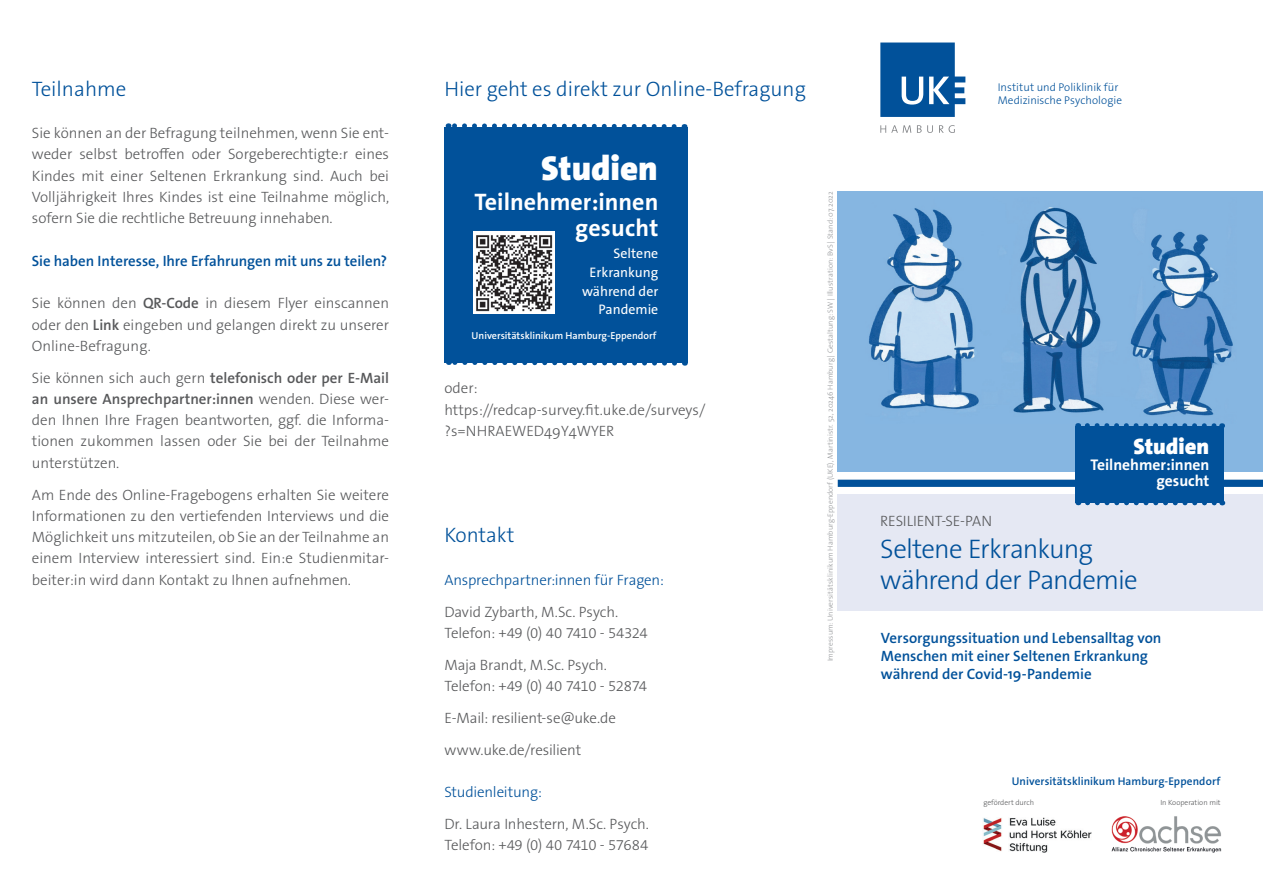
<style>
.page{position:relative;width:1263px;height:893px;background:#fff}
.page>*{position:absolute;margin:0;border:0;box-sizing:border-box;transform-origin:0 0}
.t1{font:900 34.65px "The Sans Os F";color:#fff}
.t2{font:300 27px/31.5px "The Sans Os F";letter-spacing:-.035em;color:#01519a}
.t3{font:700 24px/25.7px "The Sans Os F";color:#fff;text-align:right}
.t4{font:900 22.5px "The Sans Os F";color:#fff}
.t5{font:300 21px "The Sans Os F";color:#01519a}
.t6{font:700 15.6px/16.6px "The Sans Os F";color:#fff;text-align:right}
.t7{font:300 15px/21.3px "The Sans Os F";color:#57585a}
.t8{font:600 15px/18px "The Sans Os F";color:#01519a}
.t9{font:300 15px "The Sans Os F";letter-spacing:-.01em;color:#01519a}
.t10{font:13.95px/18.6px "The Sans Os F";color:#fff;text-align:right}
.t11{font:300 11.25px/13.6px "The Sans Os F";letter-spacing:.005em;color:#01519a}
.t12{font:600 11.25px "The Sans Os F";letter-spacing:.01em;color:#01519a}
.t13{font:600 10.2px "The Sans Os F";color:#fff}
.t14{font:300 7.5px "The Sans Os F";letter-spacing:.01em;color:#939598}
.t15{font:300 7.5px "The Sans Os F";color:#57585a}
.s1{font-weight:600}
</style>
<div class="page">
<svg style="left:880px;top:43px;width:85px;height:74px"></svg>
<svg style="left:880px;top:125px;width:31px;height:8px"></svg>
<svg style="left:917px;top:125px;width:16px;height:8px"></svg>
<svg style="left:939px;top:125px;width:16px;height:8px"></svg>
<img style="left:1111px;top:816px;width:111px;height:37px">
<div style="left:838px;top:191px;width:425px;height:282px;background:#86b6e1"></div>
<img style="left:869px;top:207px;width:364px;height:209px">
<div style="left:838px;top:494px;width:425px;height:117px;background:#e5e8f3"></div>
<div style="left:838px;top:480px;width:425px;height:7px;background:#01519a"></div>
<div style="left:1075px;top:426px;width:149px;height:77px;background:#01519a"></div>
<svg style="left:1087px;top:423px;width:135px;height:3px"></svg>
<svg style="left:1087px;top:503px;width:136px;height:2px"></svg>
<div style="left:444px;top:127px;width:244px;height:235px;background:#01519a"></div>
<svg style="left:448px;top:362px;width:237px;height:4px"></svg>
<svg style="left:448px;top:123px;width:237px;height:4px"></svg>
<div style="left:473px;top:232px;width:82px;height:82px;background:#fff"></div>
<img style="left:476px;top:235px;width:77px;height:77px">
<img style="left:983px;top:817px;width:109px;height:35px">
<h3 class="t5" style="left:32px;top:75px;width:96px">Teilnahme</h3>
<p class="t7" style="left:32px;top:123px;width:359px;text-align:justify">Sie können an der Befragung teilnehmen, wenn Sie ent&shy;weder selbst betroffen oder Sorgeberechtigte:r eines Kindes mit einer Seltenen Erkrankung sind. Auch bei Volljährigkeit Ihres Kindes ist eine Teilnahme möglich, sofern Sie die rechtliche Betreuung innehaben.</p>
<p class="t8" style="left:32px;top:252px;width:357px">Sie haben Interesse, Ihre Erfahrungen mit uns zu teilen?</p>
<p class="t7" style="left:32px;top:293px;width:359px;text-align:justify">Sie können den <span class="s1">QR-Code</span> in diesem Flyer einscannen oder den <span class="s1">Link</span> eingeben und gelangen direkt zu unserer Online-Befragung.</p>
<p class="t7" style="left:32px;top:367px;width:359px;text-align:justify">Sie können sich auch gern <span class="s1">telefonisch oder per E-Mail an unsere Ansprechpartner:innen</span> wenden. Diese wer&shy;den Ihnen Ihre Fragen beantworten, ggf. die Informa&shy;tionen zukommen lassen oder Sie bei der Teilnahme unterstützen.</p>
<p class="t7" style="left:32px;top:484px;width:359px;text-align:justify">Am Ende des Online-Fragebogens erhalten Sie weitere Informationen zu den vertiefenden Interviews und die Möglichkeit uns mitzuteilen, ob Sie an der Teilnahme an einem Interview interessiert sind. Ein:e Studienmitar&shy;beiter:in wird dann Kontakt zu Ihnen aufnehmen.</p>
<h3 class="t5" style="left:444px;top:75px;width:363px">Hier geht es direkt zur Online-Befragung</h3>
<h1 class="t1" style="left:541px;top:146px;width:118px">Studien</h1>
<h3 class="t3" style="left:474px;top:189px;width:185px">Teilnehmer:innen gesucht</h3>
<p class="t10" style="left:582px;top:244px;width:78px">Seltene<br>Erkrankung während der<br>Pandemie</p>
<p class="t13" style="left:472px;top:329px;width:186px">Universitätsklinikum Hamburg-Eppendorf</p>
<p class="t7" style="left:444px;top:378px;width:262px">oder: https://redcap-survey.fit.uke.de/surveys/ ?s=NHRAEWED49Y4WYER</p>
<h3 class="t5" style="left:444px;top:522px;width:72px">Kontakt</h3>
<p class="t9" style="left:444px;top:570px;width:221px">Ansprechpartner:innen für Fragen:</p>
<p class="t7" style="left:444px;top:601px;width:205px">David Zybarth, M.Sc. Psych.<br>Telefon: +49 (0) 40 7410 - 54324</p>
<p class="t7" style="left:444px;top:654px;width:204px">Maja Brandt, M.Sc. Psych.<br>Telefon: +49 (0) 40 7410 - 52874</p>
<p class="t7" style="left:444px;top:702px;width:173px;line-height:32px">E-Mail: resilient-se@uke.de www.uke.de/resilient</p>
<p class="t9" style="left:444px;top:783px;width:99px">Studienleitung:</p>
<p class="t7" style="left:444px;top:814px;width:206px">Dr. Laura Inhestern, M.Sc. Psych.<br>Telefon: +49 (0) 40 7410 - 57684</p>
<p class="t14" style="left:825px;top:661px;width:472px;rotate:-90deg">Impressum: Universitätsklinikum Hamburg-Eppendorf (UKE), Martinistr. 52, 20246 Hamburg Gestaltung: SW Illustration: BvS Stand: 07.2022</p>
<p class="t11" style="left:998px;top:80px;width:126px">Institut und Poliklinik für<br>Medizinische Psychologie</p>
<h3 class="t4" style="left:1133px;top:431px;width:77px">Studien</h3>
<p class="t6" style="left:1090px;top:456px;width:121px">Teilnehmer:innen gesucht</p>
<p class="t7" style="left:880px;top:511px;width:113px">RESILIENT-SE-PAN</p>
<h2 class="t2" style="left:880px;top:533px;width:259px">Seltene Erkrankung während der Pandemie</h2>
<p class="t8" style="left:881px;top:629px;width:282px">Versorgungssituation und Lebensalltag von<br>Menschen mit einer Seltenen Erkrankung während der Covid-19-Pandemie</p>
<p class="t12" style="left:1012px;top:774px;width:210px">Universitätsklinikum Hamburg-Eppendorf</p>
<p class="t15" style="left:1160px;top:797px;width:62px">In Kooperation mit</p>
<p class="t15" style="left:983px;top:797px;width:52px">gefördert durch</p>
</div>
